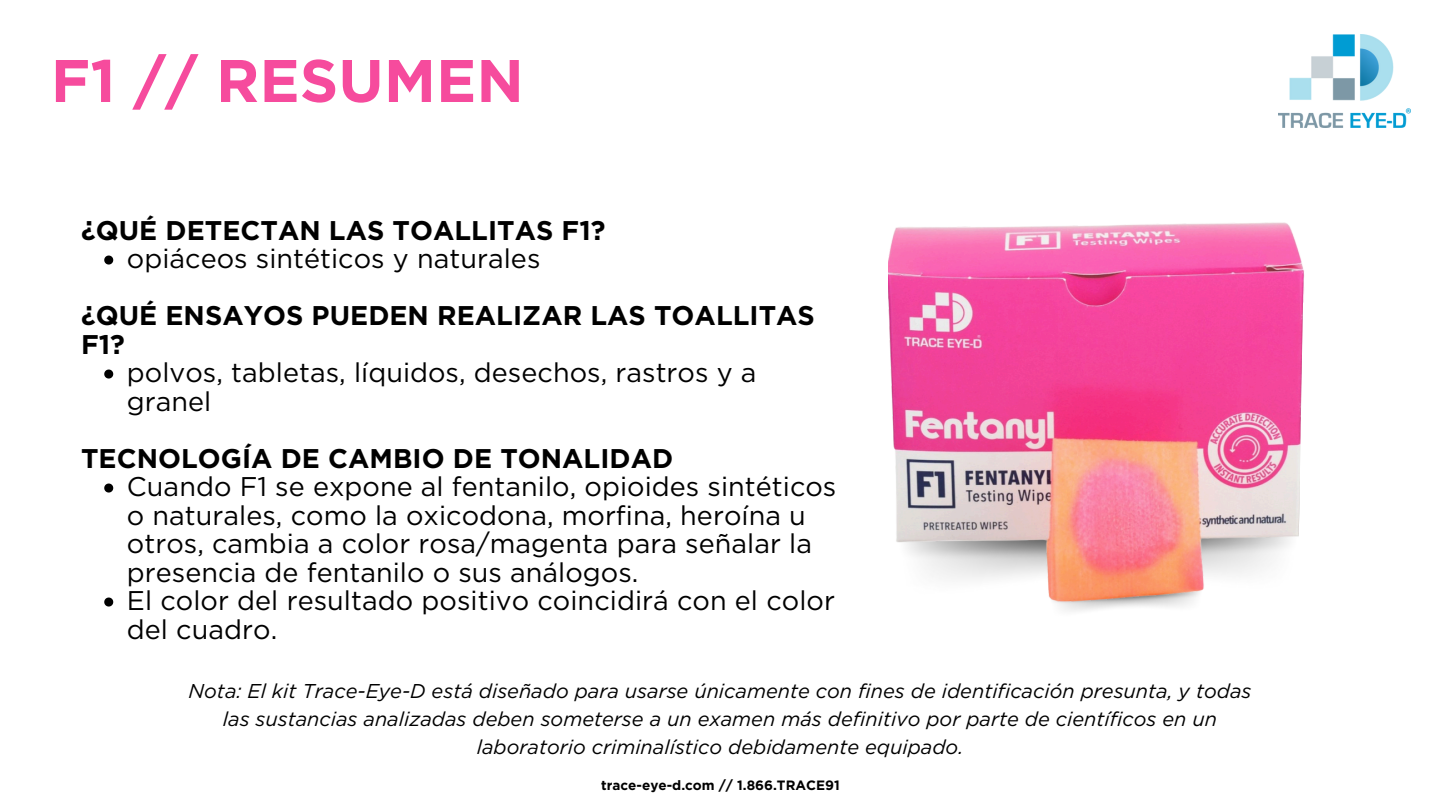
<style>
.page{position:relative;width:1440px;height:810px;background:#fff}
.page>*{position:absolute;margin:0;border:0;box-sizing:border-box;transform-origin:0 0}
.t1{font:700 60px "Gotham";color:#f64b9d}
.t2{font:27px/28.5px "Gotham";color:#000}
.t3{font:700 27px/28.5px "Gotham";color:#000}
.t4{font:italic 20px/27.8px "Gotham";color:#000;text-align:center}
.t5{font:700 13.5px "Gotham";color:#000}
</style>
<div class="page">
<img style="left:1278px;top:35px;width:132px;height:93px">
<img style="left:888px;top:222px;width:416px;height:389px">
<svg style="left:104px;top:256px;width:9px;height:9px"></svg>
<svg style="left:104px;top:370px;width:9px;height:9px"></svg>
<svg style="left:104px;top:484px;width:9px;height:9px"></svg>
<svg style="left:104px;top:598px;width:9px;height:9px"></svg>
<svg style="left:1299px;top:302px;width:5px;height:248px"></svg>
<h4 class="t1" style="left:51px;top:44px;width:474px">F1 // RESUMEN</h4>
<h2 class="t3" style="left:81px;top:216px;width:526px">¿QUÉ DETECTAN LAS TOALLITAS F1?</h2>
<p class="t2" style="left:127px;top:244px;width:415px">opiáceos sintéticos y naturales</p>
<h2 class="t3" style="left:81px;top:301px;width:735px">¿QUÉ ENSAYOS PUEDEN REALIZAR LAS TOALLITAS<br>F1?</h2>
<p class="t2" style="left:127px;top:358px;width:631px">polvos, tabletas, líquidos, desechos, rastros y a granel</p>
<h2 class="t3" style="left:81px;top:444px;width:594px">TECNOLOGÍA DE CAMBIO DE TONALIDAD</h2>
<p class="t2" style="left:127px;top:472px;width:711px">Cuando F1 se expone al fentanilo, opioides sintéticos o naturales, como la oxicodona, morfina, heroína u otros, cambia a color rosa/magenta para señalar la presencia de fentanilo o sus análogos.</p>
<p class="t2" style="left:127px;top:586px;width:710px">El color del resultado positivo coincidirá con el color del cuadro.</p>
<p class="t4" style="left:189px;top:677px;width:1064px">Nota: El kit Trace-Eye-D está diseñado para usarse únicamente con fines de identificación presunta, y todas las sustancias analizadas deben someterse a un examen más definitivo por parte de científicos en un laboratorio criminalístico debidamente equipado.</p>
<p class="t5" style="left:601px;top:777px;width:240px">trace-eye-d.com // 1.866.TRACE91</p>
</div>
